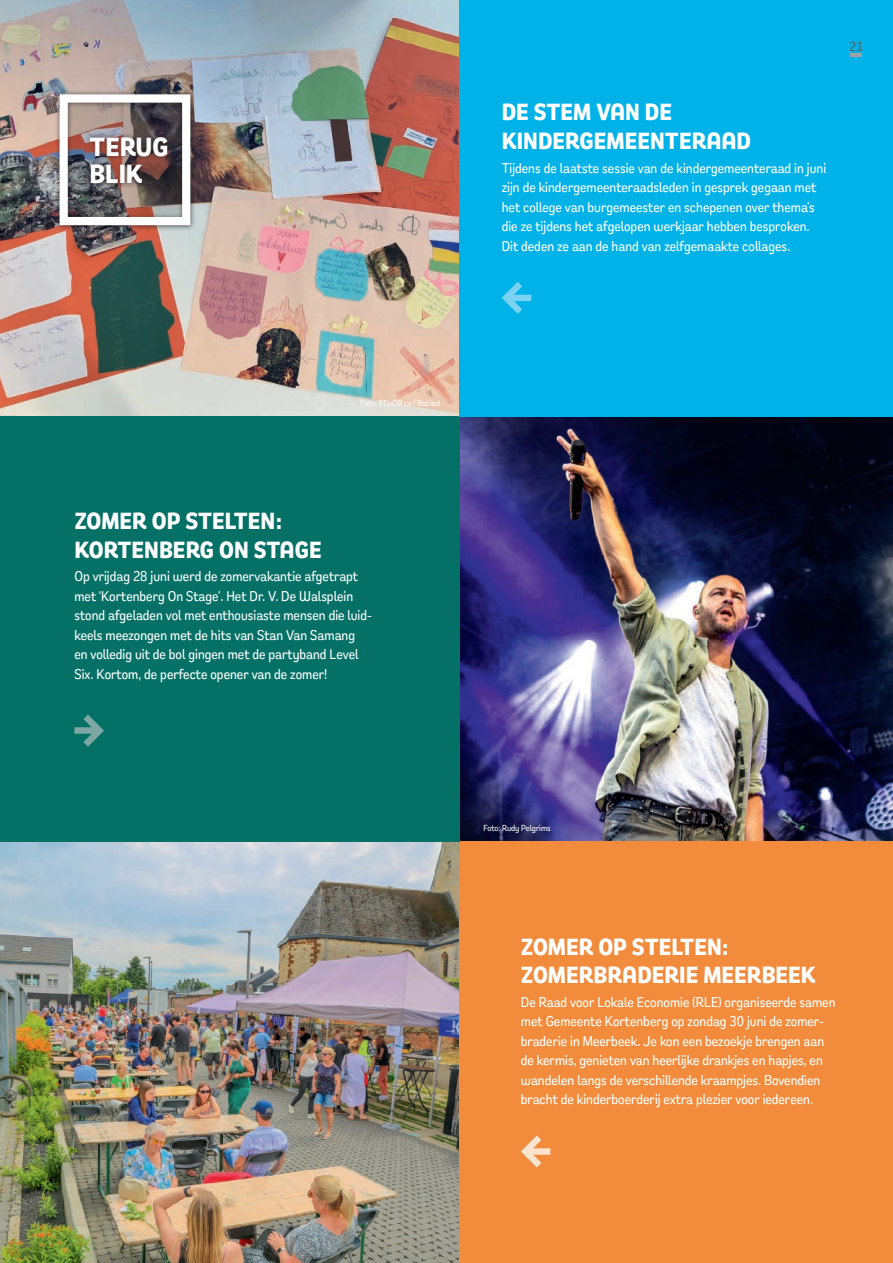
<style>
.page{position:relative;width:893px;height:1263px;background:#fff}
.page>*{position:absolute;margin:0;border:0;box-sizing:border-box;transform-origin:0 0}
.t1{font:700 27px/27.3px "Remora Sans W1";color:#fff}
.t2{font:700 24px/28.5px "Remora Sans W1";color:#fff}
.t3{font:500 14.55px/19.5px "Remora Sans W1";color:#fff}
.t4{font:500 13.5px "Remora Sans W1";color:#5c6366}
.t5{font:500 9px "Remora Sans W1";letter-spacing:-.005em;color:#fff}
</style>
<div class="page">
<img style="left:0;top:842px;width:459px;height:421px">
<img style="left:459px;top:417px;width:434px;height:424px">
<img style="left:0;top:0;width:459px;height:417px">
<div style="left:459px;top:841px;width:434px;height:422px;background:#f28c3c"></div>
<div style="left:0;top:417px;width:459px;height:425px;background:#057166"></div>
<div style="left:459px;top:0;width:434px;height:417px;background:#00b2e8"></div>
<svg style="left:521px;top:1135px;width:29px;height:32px"></svg>
<svg style="left:74px;top:715px;width:30px;height:31px"></svg>
<svg style="left:502px;top:282px;width:29px;height:32px"></svg>
<hr style="left:850px;top:53px;width:11px;height:4px;background:#9fa1a3">
<div style="left:54px;top:89px;width:142px;height:142px;background:#231f20;opacity:.75"></div>
<img style="left:69px;top:103px;width:112px;height:113px">
<div style="left:60px;top:94px;width:130px;height:131px;border:8px solid #fff"></div>
<h1 class="t1" style="left:90px;top:133px;width:81px">TERUG<br>BLIK</h1>
<h2 class="t2" style="left:502px;top:98px;width:251px">DE STEM VAN DE<br>KINDERGEMEENTERAAD</h2>
<p class="t3" style="left:502px;top:158px;width:326px">Tijdens de laatste sessie van de kindergemeenteraad in juni zijn de kindergemeenteraadsleden in gesprek gegaan met het college van burgemeester en schepenen over thema’s die ze tijdens het afgelopen werkjaar hebben besproken.<br>Dit deden ze aan de hand van zelfgemaakte collages.</p>
<p class="t4" style="left:850px;top:38px;width:15px">21</p>
<p class="t5" style="left:360px;top:397px;width:82px">Foto: ECoOB cv / Batisol</p>
<h2 class="t2" style="left:74px;top:507px;width:249px">ZOMER OP STELTEN:<br>KORTENBERG ON STAGE</h2>
<p class="t3" style="left:74px;top:566px;width:299px">Op vrijdag 28 juni werd de zomervakantie afgetrapt met ‘Kortenberg On Stage’. Het Dr. V. De Walsplein stond afgeladen vol met enthousiaste mensen die luid&shy;keels meezongen met de hits van Stan Van Samang<br>en volledig uit de bol gingen met de partyband Level Six. Kortom, de perfecte opener van de zomer!</p>
<p class="t5" style="left:483px;top:822px;width:69px">Foto: Rudy Pelgrims</p>
<h2 class="t2" style="left:521px;top:932px;width:297px">ZOMER OP STELTEN:<br>ZOMERBRADERIE MEERBEEK</h2>
<p class="t3" style="left:521px;top:992px;width:316px">De Raad voor Lokale Economie (RLE) organiseerde samen met Gemeente Kortenberg op zondag 30 juni de zomer&shy;braderie in Meerbeek. Je kon een bezoekje brengen aan de kermis, genieten van heerlijke drankjes en hapjes, en wandelen langs de verschillende kraampjes. Bovendien bracht de kinderboerderij extra plezier voor iedereen.</p>
</div>
